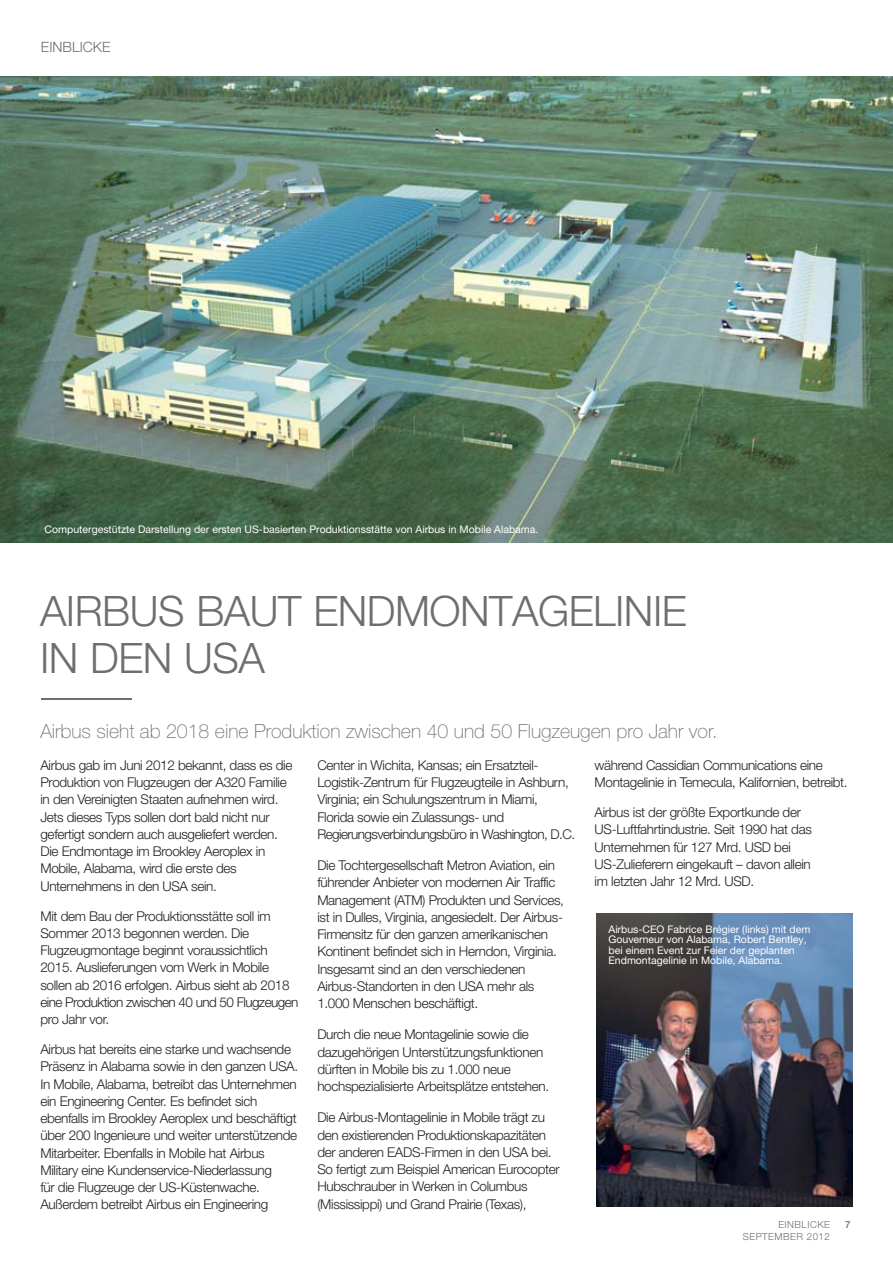
<style>
.page{position:relative;width:893px;height:1263px;background:#fff}
.page>*{position:absolute;margin:0;border:0;box-sizing:border-box;transform-origin:0 0}
.t1{font:300 42px/46.7px "Helvetica Neue";letter-spacing:-.01em;color:#6d6e70}
.t2{font:100 19.5px "Helvetica Neue";color:#6d6e70}
.t3{font:300 14.25px "Helvetica Neue";color:#6d6e70}
.t4{font:300 13.5px/17.2px "Helvetica Neue";letter-spacing:-.025em;color:#231f20}
.t5{font:10.5px/10.5px "Helvetica Neue";color:#fff}
.t6{font:300 9.75px "Helvetica Neue";letter-spacing:.05em;color:#6d6e70}
.t7{font:500 9.75px "Helvetica Neue";color:#6d6e70}
</style>
<div class="page">
<hr style="left:41px;top:698px;width:91px;height:2px;background:#6d6e70">
<img style="left:1px;top:77px;width:892px;height:466px">
<img style="left:597px;top:914px;width:255px;height:293px">
<p class="t3" style="left:41px;top:42px;width:71px">EINBLICKE</p>
<p class="t5" style="left:45px;top:525px;width:495px">Computergestützte Darstellung der ersten US-basierten Produktionsstätte von Airbus in Mobile Alabama.</p>
<h1 class="t1" style="left:40px;top:592px;width:648px">AIRBUS BAUT ENDMONTAGELINIE<br>IN DEN USA</h1>
<h2 class="t2" style="left:40px;top:724px;width:679px">Airbus sieht ab 2018 eine Produktion zwischen 40 und 50 Flugzeugen pro Jahr vor.</h2>
<p class="t4" style="left:40px;top:758px;width:253px">Airbus gab im Juni 2012 bekannt, dass es die Produktion von Flugzeugen der A320 Familie in den Vereinigten Staaten aufnehmen wird.<br>Jets dieses Typs sollen dort bald nicht nur gefertigt sondern auch ausgeliefert werden.<br>Die Endmontage im Brookley Aeroplex in Mobile, Alabama, wird die erste des Unternehmens in den USA sein.</p>
<p class="t4" style="left:40px;top:908px;width:259px">Mit dem Bau der Produktionsstätte soll im Sommer 2013 begonnen werden. Die Flugzeugmontage beginnt voraussichtlich 2015. Auslieferungen vom Werk in Mobile sollen ab 2016 erfolgen. Airbus sieht ab 2018 eine Produktion zwischen 40 und 50 Flugzeugen pro Jahr vor.</p>
<p class="t4" style="left:40px;top:1042px;width:259px">Airbus hat bereits eine starke und wachsende Präsenz in Alabama sowie in den ganzen USA.<br>In Mobile, Alabama, betreibt das Unternehmen ein Engineering Center. Es befindet sich ebenfalls im Brookley Aeroplex und beschäftigt über 200 Ingenieure und weiter unterstützende Mitarbeiter. Ebenfalls in Mobile hat Airbus Military eine Kundenservice-Niederlassung<br>für die Flugzeuge der US-Küstenwache.<br>Außerdem betreibt Airbus ein Engineering</p>
<p class="t4" style="left:317px;top:758px;width:259px">Center in Wichita, Kansas; ein Ersatzteil-Logistik-Zentrum für Flugzeugteile in Ashburn, Virginia; ein Schulungszentrum in Miami, Florida sowie ein Zulassungs- und Regierungsverbindungsbüro in Washington, D.C.</p>
<p class="t4" style="left:317px;top:858px;width:248px">Die Tochtergesellschaft Metron Aviation, ein führender Anbieter von modernen Air Traffic Management (ATM) Produkten und Services, ist in Dulles, Virginia, angesiedelt. Der Airbus-Firmensitz für den ganzen amerikanischen Kontinent befindet sich in Herndon, Virginia.<br>Insgesamt sind an den verschiedenen Airbus-Standorten in den USA mehr als 1.000 Menschen beschäftigt.</p>
<p class="t4" style="left:317px;top:1027px;width:233px">Durch die neue Montagelinie sowie die dazugehörigen Unterstützungsfunktionen dürften in Mobile bis zu 1.000 neue hochspezialisierte Arbeitsplätze entstehen.</p>
<p class="t4" style="left:317px;top:1110px;width:244px">Die Airbus-Montagelinie in Mobile trägt zu den existierenden Produktionskapazitäten der anderen EADS-Firmen in den USA bei.<br>So fertigt zum Beispiel American Eurocopter Hubschrauber in Werken in Columbus (Mississippi) und Grand Prairie (Texas),</p>
<p class="t4" style="left:595px;top:758px;width:255px">während Cassidian Communications eine<br>Montagelinie in Temecula, Kalifornien, betreibt.</p>
<p class="t4" style="left:595px;top:805px;width:219px">Airbus ist der größte Exportkunde der US-Luftfahrtindustrie. Seit 1990 hat das Unternehmen für 127 Mrd. USD bei US-Zulieferern eingekauft – davon allein im letzten Jahr 12 Mrd. USD.</p>
<p class="t5" style="left:608px;top:925px;width:203px">Airbus-CEO Fabrice Brégier (links) mit dem Gouverneur von Alabama, Robert Bentley, bei einem Event zur Feier der geplanten Endmontagelinie in Mobile, Alabama.</p>
<p class="t6" style="left:778px;top:1221px;width:53px">EINBLICKE</p>
<p class="t7" style="left:845px;top:1221px;width:7px">7</p>
<p class="t6" style="left:743px;top:1233px;width:89px">SEPTEMBER 2012</p>
</div>
